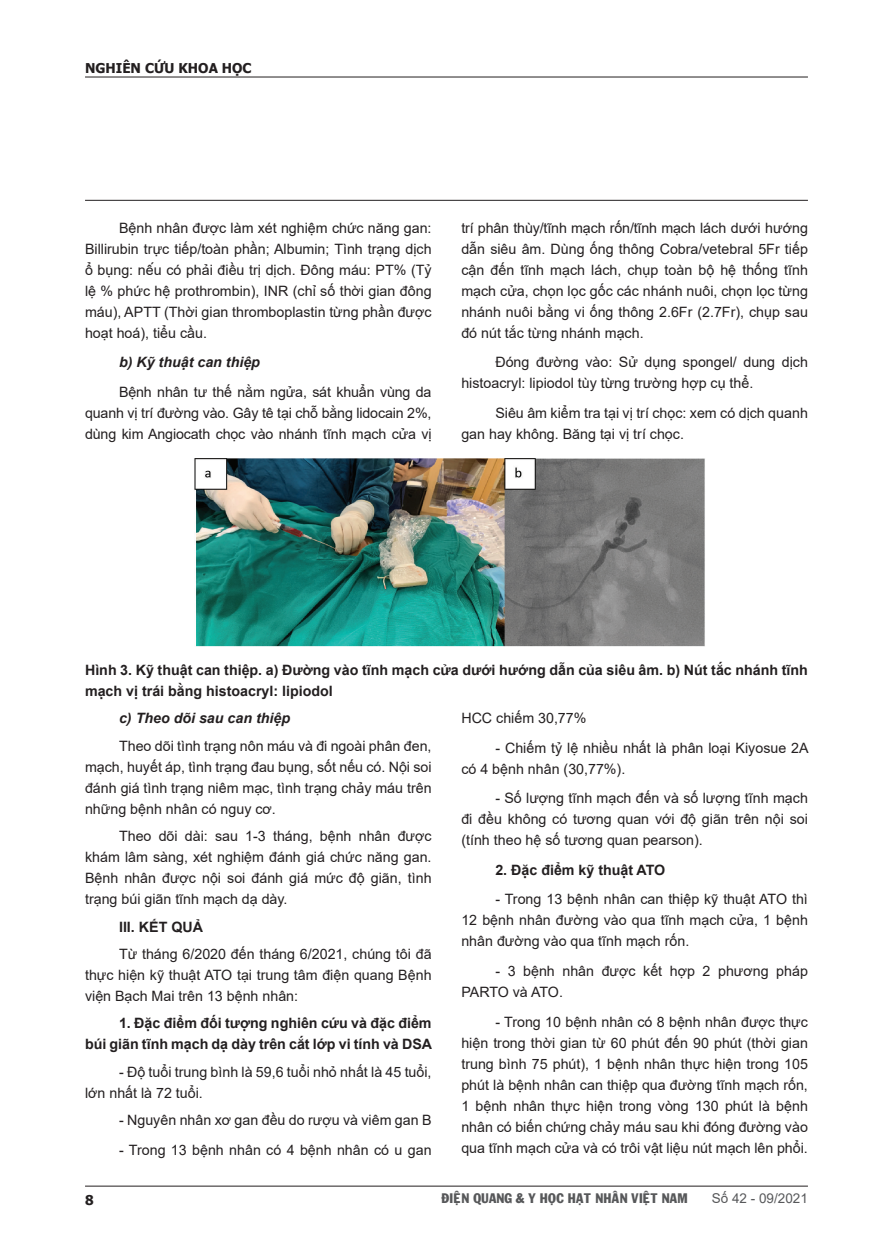
<style>
.page{position:relative;width:893px;height:1255px;background:#fff}
.page>*{position:absolute;margin:0;border:0;box-sizing:border-box;transform-origin:0 0}
.t1{font:14.25px/21px "Arial";color:#231f20;text-align:justify}
.t2{font:700 14.25px/21px "Arial";color:#231f20}
.t3{font:italic 700 14.25px "Arial";color:#231f20}
.t4{font:13.5px "VNI Franko";color:#57585a}
.t5{font:700 13.5px "Tahoma";color:#231f20}
.t6{font:13.5px "Arial";color:#57585a}
</style>
<div class="page">
<hr style="left:85px;top:77px;width:723px;height:1px;background:#231f20">
<hr style="left:85px;top:200px;width:723px;height:1px;background:#231f20">
<img style="left:194px;top:459px;width:511px;height:187px">
<hr style="left:85px;top:1185px;width:723px;height:1px;background:#231f20">
<p class="t5" style="left:85px;top:59px;width:168px">NGHIÊN CỨU KHOA HỌC</p>
<p class="t1" style="left:85px;top:217px;width:348px;text-indent:34px">Bệnh nhân được làm xét nghiệm chức năng gan:<br>Billirubin trực tiếp/toàn phần; Albumin; Tì nh trạng dịch ổ bụ ng: nếu có phải điều trị dịch. Đông máu: PT% (Tỷ lệ % phức hệ prothrombin), INR (chỉ số thời gian đông máu), APTT (Thời gian thromboplastin từng phần được hoạt hoá), tiểu cầu.</p>
<p class="t3" style="left:119px;top:353px;width:142px">b) Kỹ thuật can thiệp</p>
<p class="t1" style="left:85px;top:381px;width:348px;text-indent:34px">Bệnh nhân tư thế nằm ngửa, sát khuẩn vù ng da quanh vị trí đường vào. Gây tê tại chỗ bằng lidocain 2%, dù ng kim Angiocath chọc vào nhá nh tĩnh mạch cửa vị</p>
<p class="t1" style="left:461px;top:217px;width:348px">trí phân thùy/tĩnh mạch rốn/tĩnh mạch lách dưới hướng dẫn siêu âm. Dù ng ống thông Cobra/vetebral 5Fr tiếp cận đến tĩnh mạch lách, chụp toàn bộ hệ thống tĩnh mạch cửa, chọn lọc gốc các nhánh nuôi, chọn lọc từng nhánh nuôi bằng vi ống thông 2.6Fr (2.7Fr), chụp sau đó nút tắc từng nhánh mạch.</p>
<p class="t1" style="left:461px;top:351px;width:348px;text-indent:34px">Đóng đường vào: Sử dụ ng spongel/ dung dịch histoacryl: lipiodol tùy từng trường hợp cụ thể.</p>
<p class="t1" style="left:461px;top:402px;width:348px;text-indent:34px">Siêu âm kiểm tra tại vị trí chọc: xem có dịch quanh gan hay không. Băng tại vị trí chọc.</p>
<p class="t2" style="left:85px;top:659px;width:724px">Hình 3. Kỹ thuật can thiệp. a) Đường vào tĩnh mạch cửa dưới hướng dẫn của siêu âm. b) Nút tắc nhánh tĩnh mạch vị trái bằng histoacryl: lipiodol</p>
<p class="t3" style="left:119px;top:708px;width:173px">c) Theo dõi sau can thiệp</p>
<p class="t1" style="left:85px;top:735px;width:348px;text-indent:34px">Theo dõi tì nh trạng nôn máu và đi ngoài phân đen, mạch, huyết áp, tì nh trạng đau bụ ng, sốt nếu có. Nội soi đánh giá tì nh trạng niêm mạc, tì nh trạng chảy máu trên những bệnh nhân có nguy cơ.</p>
<p class="t1" style="left:85px;top:825px;width:348px;text-indent:34px">Theo dõi dài: sau 1-3 tháng, bệnh nhân được khám lâm sàng, xét nghiệm đánh giá chức năng gan.<br>Bệnh nhân được nội soi đánh giá mức độ giãn, tình trạng búi giãn tĩnh mạch dạ dày.</p>
<p class="t2" style="left:119px;top:916px;width:85px">III. KẾT QUẢ</p>
<p class="t1" style="left:85px;top:943px;width:348px;text-indent:34px">Từ tháng 6/2020 đến tháng 6/2021, chúng tôi đã thực hiện kỹ thuật ATO tại trung tâm điện quang Bệnh viện Bạch Mai trên 13 bệnh nhân:</p>
<p class="t2" style="left:85px;top:1013px;width:349px;text-align:right">1. Đặc điểm đối tượng nghiên cứu và đặc điểm<br>búi giãn tĩnh mạch dạ dày trên cắt lớp vi tính và DSA</p>
<p class="t1" style="left:85px;top:1061px;width:348px;text-indent:34px">- Độ tuổi trung bình là 59,6 tuổi nhỏ nhất là 45 tuổi, lớn nhất là 72 tuổi.</p>
<p class="t1" style="left:119px;top:1109px;width:314px">- Nguyên nhân xơ gan đều do rượu và viêm gan B</p>
<p class="t1" style="left:119px;top:1139px;width:314px">- Trong 13 bệnh nhân có 4 bệnh nhân có u gan</p>
<p class="t1" style="left:461px;top:707px;width:127px">HCC chiếm 30,77%</p>
<p class="t1" style="left:461px;top:737px;width:349px;text-indent:34px">- Chiếm tỷ lệ nhiều nhất là phân loại Kiyosue 2A có 4 bệnh nhân (30,77%).</p>
<p class="t1" style="left:461px;top:787px;width:348px;text-indent:34px">- Số lượng tĩnh mạch đến và số lượng tĩnh mạch đi đều không có tương quan với độ giãn trên nội soi (tính theo hệ số tương quan pearson).</p>
<p class="t2" style="left:495px;top:859px;width:171px">2. Đặc điểm kỹ thuật ATO</p>
<p class="t1" style="left:461px;top:888px;width:348px;text-indent:34px">- Trong 13 bệnh nhân can thiệp kỹ thuật ATO thì 12 bệnh nhân đường vào qua tĩnh mạch cửa, 1 bệnh nhân đường vào qua tĩnh mạch rốn.</p>
<p class="t1" style="left:461px;top:960px;width:348px;text-indent:34px">- 3 bệnh nhân được kết hợp 2 phương pháp<br>PARTO và ATO.</p>
<p class="t1" style="left:461px;top:1010px;width:348px;text-indent:34px">- Trong 10 bệnh nhân có 8 bệnh nhân được thực hiện trong thời gian từ 60 phút đến 90 phút (thời gian trung bình 75 phút), 1 bệnh nhân thực hiện trong 105 phút là bệnh nhân can thiệp qua đường tĩnh mạch rốn, 1 bệnh nhân thực hiện trong vòng 130 phút là bệnh nhân có biến chứng chảy máu sau khi đóng đường vào qua tĩnh mạch cửa và có trôi vật liệu nút mạch lên phổi.</p>
<p class="t5" style="left:85px;top:1190px;width:10px">8</p>
<p class="t4" style="left:441px;top:1187px;width:248px">ÑIEÄN QUANG &amp; Y HOÏC HAÏT NHAÂN VIEÄT NAM</p>
<p class="t6" style="left:712px;top:1188px;width:98px">Số 42 - 09/2021</p>
</div>
